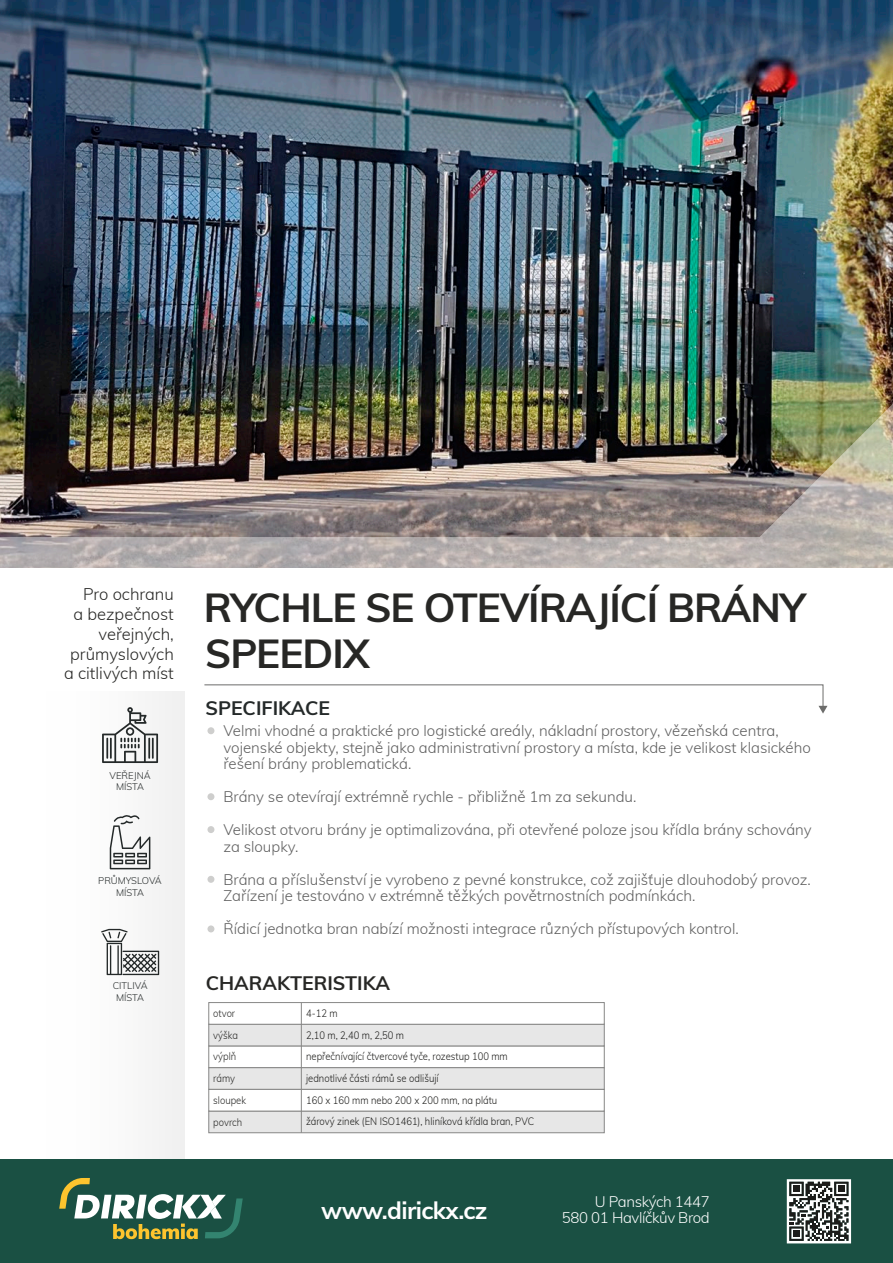
<style>
.page{position:relative;width:893px;height:1263px;background:#fff}
.page>*{position:absolute;margin:0;border:0;box-sizing:border-box;transform-origin:0 0}
.t1{font:700 40.5px/45.6px "Muli";letter-spacing:-.025em;color:#272725}
.t2{font:700 24px "Muli";letter-spacing:-.025em;color:#fff}
.t3{font:700 19.5px "Muli";color:#272725}
.t4{font:700 19.5px "Muli";color:#242929}
.t5{font:300 16.5px/19.8px "Muli";color:#272725;text-align:right}
.t6{font:300 15px/16.5px "Muli";color:#5e5e5e}
.t7{font:300 15px "Muli";letter-spacing:-.025em;color:#fff}
.t8{font:300 10.5px/21.6px "Muli";color:#1c1c1a;scale:.9 1}
.t9{font:300 10.5px/21.6px "Muli";color:#272725;scale:.9 1}
.t10{font:300 9.45px/11.4px "Muli";color:#242929;text-align:center}
</style>
<div class="page">
<img style="left:0;top:0;width:893px;height:391px">
<img style="left:0;top:391px;width:893px;height:177px">
<svg style="left:204px;top:684px;width:623px;height:29px"></svg>
<div style="left:207px;top:727px;width:7px;height:7px;background:#cececd;border-radius:50%"></div>
<div style="left:207px;top:793px;width:7px;height:7px;background:#cececd;border-radius:50%"></div>
<div style="left:0;top:1160px;width:893px;height:103px;background:#1a5043"></div>
<svg style="left:59px;top:1178px;width:184px;height:61px"></svg>
<div style="left:207px;top:826px;width:7px;height:7px;background:#cececd;border-radius:50%"></div>
<div style="left:207px;top:876px;width:7px;height:7px;background:#cececd;border-radius:50%"></div>
<div style="left:207px;top:925px;width:7px;height:7px;background:#cececd;border-radius:50%"></div>
<svg style="left:787px;top:1179px;width:64px;height:64px;background:#8c8f8e"></svg>
<div style="left:209px;top:1046px;width:395px;height:22px;background:#fff;border:1px solid #878786"></div>
<div style="left:209px;top:1024px;width:395px;height:22px;background:#e7e7e7;border:1px solid #878786"></div>
<div style="left:209px;top:1067px;width:395px;height:22px;background:#e7e7e7;border:1px solid #878786"></div>
<div style="left:209px;top:1002px;width:395px;height:22px;background:#fff;border:1px solid #878786"></div>
<hr style="left:301px;top:1003px;width:1px;height:86px;background:#878786">
<div style="left:209px;top:1111px;width:395px;height:22px;background:#e7e7e7;border:1px solid #878786"></div>
<div style="left:209px;top:1089px;width:395px;height:22px;background:#fff;border:1px solid #878786"></div>
<hr style="left:301px;top:1089px;width:1px;height:44px;background:#878786">
<svg style="left:101px;top:929px;width:58px;height:46px"></svg>
<svg style="left:102px;top:707px;width:56px;height:56px"></svg>
<svg style="left:110px;top:815px;width:40px;height:54px"></svg>
<p class="t5" style="left:64px;top:583px;width:111px">Pro ochranu<br>a bezpečnost veřejných, průmyslových a citlivých míst</p>
<h1 class="t1" style="left:204px;top:583px;width:603px">RYCHLE SE OTEVÍRAJÍCÍ BRÁNY<br>SPEEDIX</h1>
<p class="t10" style="left:109px;top:769px;width:43px">VEŘEJNÁ<br>MÍSTA</p>
<p class="t10" style="left:98px;top:875px;width:65px">PRŮMYSLOVÁ<br>MÍSTA</p>
<p class="t10" style="left:113px;top:980px;width:36px">CITLIVÁ<br>MÍSTA</p>
<h3 class="t4" style="left:206px;top:694px;width:126px">SPECIFIKACE</h3>
<p class="t6" style="left:223px;top:722px;width:589px">Velmi vhodné a praktické pro logistické areály, nákladní prostory, vězeňská centra, vojenské objekty, stejně jako administrativní prostory a místa, kde je velikost klasického řešení brány problematická.</p>
<p class="t6" style="left:223px;top:788px;width:414px">Brány se otevírají extrémně rychle - přibližně 1m za sekundu.</p>
<p class="t6" style="left:223px;top:821px;width:590px">Velikost otvoru brány je optimalizována, při otevřené poloze jsou křídla brány schovány za sloupky.</p>
<p class="t6" style="left:223px;top:870px;width:589px">Brána a příslušenství je vyrobeno z pevné konstrukce, což zajišťuje dlouhodobý provoz.<br>Zařízení je testováno v extrémně těžkých povětrnostních podmínkách.</p>
<p class="t6" style="left:223px;top:920px;width:517px">Řídicí jednotka bran nabízí možnosti integrace různých přístupových kontrol.</p>
<h3 class="t3" style="left:206px;top:968px;width:186px">CHARAKTERISTIKA</h3>
<p class="t9" style="left:213px;top:1002px;width:38px">otvor výška výplň rámy sloupek povrch</p>
<p class="t8" style="left:306px;top:1002px;width:255px">4-12 m<br>2,10 m, 2,40 m, 2,50 m<br>nepřečnívající čtvercové tyče, rozestup 100 mm jednotlivé části rámů se odlišují<br>160 x 160 mm nebo 200 x 200 mm, na plátu<br>žárový zinek (EN ISO1461), hliníková křídla bran, PVC</p>
<p class="t7" style="left:595px;top:1190px;width:116px">U Panských 1447</p>
<h2 class="t2" style="left:321px;top:1192px;width:168px">www.dirickx.cz</h2>
<p class="t7" style="left:562px;top:1207px;width:149px">580 01 Havlíčkův Brod</p>
</div>
